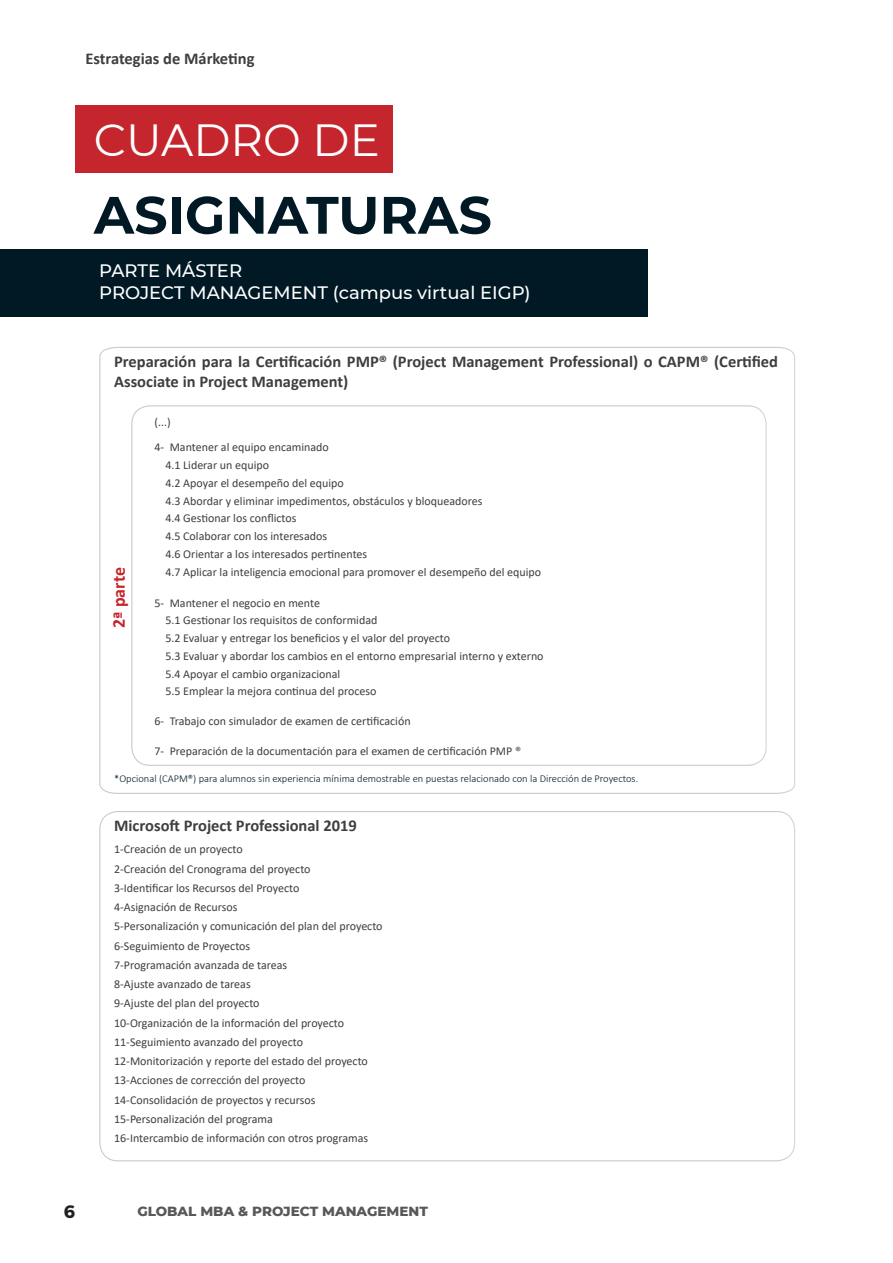
<style>
.page{position:relative;width:893px;height:1263px;background:#fff}
.page>*{position:absolute;margin:0;border:0;box-sizing:border-box;transform-origin:0 0}
.t1{font:700 52.5px "Montserrat";color:#001925}
.t2{font:45px "Montserrat";color:#fff}
.t3{font:500 18px/21.6px "Montserrat";color:#fff}
.t4{font:700 18px "Calibri";color:#c5252c}
.t5{font:700 18px "Montserrat";color:#231f20}
.t6{font:700 16.5px/19.8px "Calibri";color:#3e3e3f}
.t7{font:800 13.5px "Montserrat";color:#57585a}
.t8{font:12px/19.2px "Calibri";color:#3e3e3f}
.t9{font:300 10.5px "Calibri";color:#001925}
</style>
<div class="page">
<div style="left:0;top:249px;width:648px;height:67px;background:#001925"></div>
<div style="left:76px;top:106px;width:317px;height:67px;background:#c5252c"></div>
<svg style="left:99px;top:346px;width:696px;height:448px"></svg>
<h3 class="t6" style="left:85px;top:48px;width:171px">Estrategias de Márketing</h3>
<h2 class="t2" style="left:94px;top:109px;width:288px">CUADRO DE</h2>
<h1 class="t1" style="left:94px;top:177px;width:400px">ASIGNATURAS</h1>
<h3 class="t3" style="left:99px;top:259px;width:433px">PARTE MÁSTER<br>PROJECT MANAGEMENT (campus virtual EIGP)</h3>
<h3 class="t6" style="left:114px;top:351px;width:665px">Preparación para la Certificación PMP® (Project Management Professional) o CAPM® (Certified<br>Associate in Project Management)</h3>
<p class="t8" style="left:154px;top:410px;width:176px;line-height:25px">(...)<br>4- Mantener al equipo encaminado</p>
<p class="t8" style="left:165px;top:456px;width:377px;line-height:17.7px">4.1 Liderar un equipo<br>4.2 Apoyar el desempeño del equipo<br>4.3 Abordar y eliminar impedimentos, obstáculos y bloqueadores<br>4.4 Gestionar los conflictos<br>4.5 Colaborar con los interesados<br>4.6 Orientar a los interesados pertinentes<br>4.7 Aplicar la inteligencia emocional para promover el desempeño del equipo</p>
<p class="t8" style="left:165px;top:594px;width:380px;line-height:17.7px;text-indent:-11px">5- Mantener el negocio en mente<br>5.1 Gestionar los requisitos de conformidad<br>5.2 Evaluar y entregar los beneficios y el valor del proyecto<br>5.3 Evaluar y abordar los cambios en el entorno empresarial interno y externo 5.4 Apoyar el cambio organizacional<br>5.5 Emplear la mejora continua del proceso</p>
<p class="t8" style="left:154px;top:711px;width:258px">6- Trabajo con simulador de examen de certificación</p>
<p class="t8" style="left:154px;top:741px;width:368px">7- Preparación de la documentación para el examen de certificación PMP ®</p>
<p class="t9" style="left:114px;top:772px;width:526px">*Opcional (CAPM®) para alumnos sin experiencia mínima demostrable en puestas relacionado con la Dirección de Proyectos.</p>
<h3 class="t6" style="left:114px;top:815px;width:244px">Microsoft Project Professional 2019</h3>
<p class="t8" style="left:114px;top:839px;width:270px">1-Creación de un proyecto<br>2-Creación del Cronograma del proyecto<br>3-Identificar los Recursos del Proyecto<br>4-Asignación de Recursos<br>5-Personalización y comunicación del plan del proyecto 6-Seguimiento de Proyectos<br>7-Programación avanzada de tareas<br>8-Ajuste avanzado de tareas<br>9-Ajuste del plan del proyecto<br>10-Organización de la información del proyecto 11-Seguimiento avanzado del proyecto 12-Monitorización y reporte del estado del proyecto 13-Acciones de corrección del proyecto 14-Consolidación de proyectos y recursos 15-Personalización del programa<br>16-Intercambio de información con otros programas</p>
<h3 class="t4" style="left:106px;top:628px;width:62px;rotate:-90deg">2ª parte</h3>
<h3 class="t5" style="left:64px;top:1200px;width:13px">6</h3>
<p class="t7" style="left:137px;top:1201px;width:292px">GLOBAL MBA &amp; PROJECT MANAGEMENT</p>
</div>
